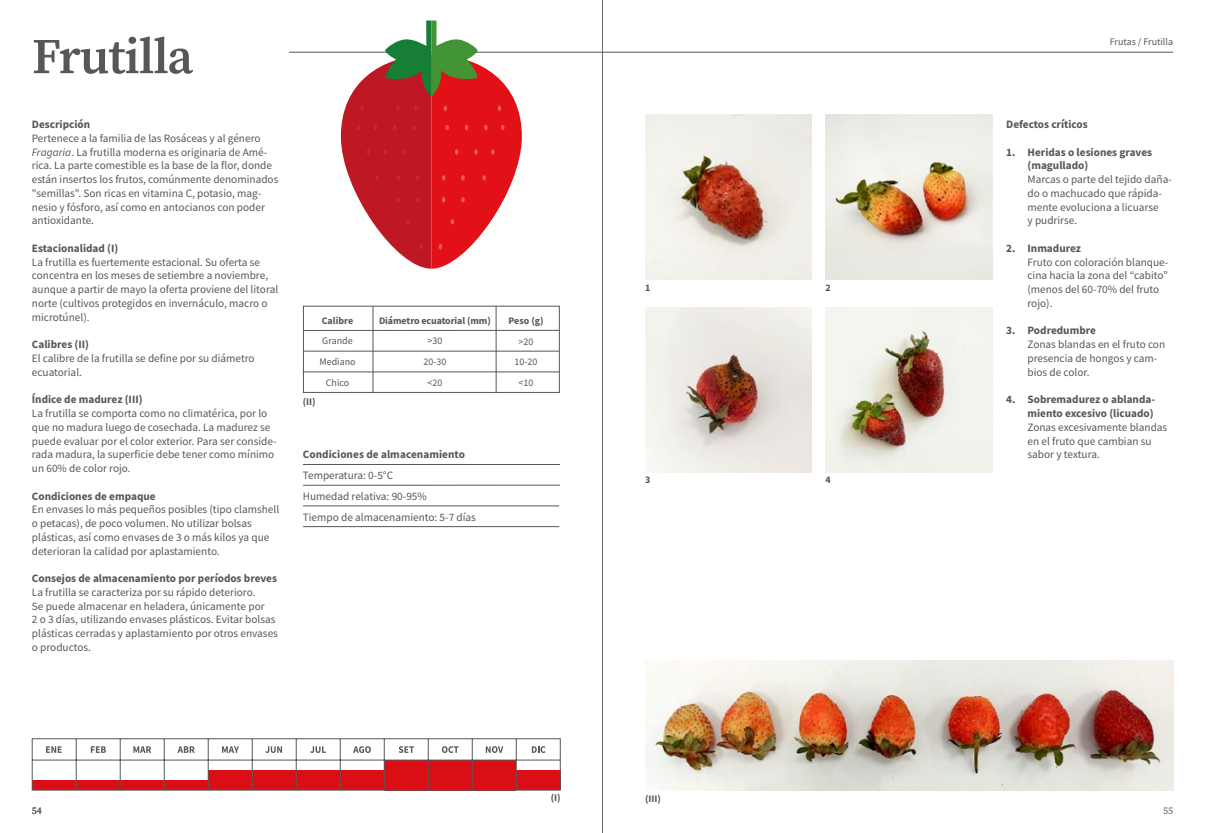
<style>
.page{position:relative;width:1205px;height:833px;background:#fff}
.page>*{position:absolute;margin:0;border:0;box-sizing:border-box;transform-origin:0 0}
.t1{font:600 50px "Source Serif Pro";letter-spacing:-.02em;color:#575756}
.t2{font:11.25px/13.8px "Source Sans Pro";color:#575756}
.t3{font:700 11.25px/13.8px "Source Sans Pro";color:#575756}
.t4{font:10px/20.9px "Source Sans Pro";color:#575756;text-align:center}
.t5{font:700 10px "Source Sans Pro";letter-spacing:-.01em;color:#575756}
.t6{font:10px "Source Serif Pro";color:#575756}
.s1{font-style:italic}
</style>
<div class="page">
<hr style="left:602px;top:0;width:1px;height:833px;background:#706f6f">
<div style="left:303px;top:306px;width:257px;height:87px;border:1px solid #575756"></div>
<hr style="left:303px;top:330px;width:256px;height:1px;background:#575756">
<hr style="left:304px;top:351px;width:255px;height:1px;background:#575756">
<hr style="left:303px;top:371px;width:256px;height:1px;background:#575756">
<hr style="left:373px;top:306px;width:1px;height:87px;background:#575756">
<hr style="left:496px;top:306px;width:1px;height:87px;background:#575756">
<hr style="left:303px;top:485px;width:257px;height:1px;background:#575756">
<hr style="left:303px;top:505px;width:256px;height:1px;background:#575756">
<hr style="left:303px;top:464px;width:257px;height:1px;background:#575756">
<hr style="left:303px;top:526px;width:256px;height:1px;background:#575756">
<svg style="left:32px;top:738px;width:529px;height:52px"></svg>
<img style="left:825px;top:114px;width:167px;height:165px">
<img style="left:645px;top:114px;width:167px;height:165px">
<img style="left:825px;top:307px;width:167px;height:165px">
<img style="left:645px;top:307px;width:167px;height:165px">
<img style="left:645px;top:660px;width:528px;height:130px">
<hr style="left:289px;top:52px;width:884px;height:1px;background:#575756">
<svg style="left:341px;top:21px;width:181px;height:248px"></svg>
<h1 class="t1" style="left:32px;top:22px;width:163px">Frutilla</h1>
<p class="t3" style="left:32px;top:117px;width:60px">Descripción</p>
<p class="t2" style="left:32px;top:131px;width:248px">Pertenece a la familia de las Rosáceas y al género <span class="s1">Fragaria</span>. La frutilla moderna es originaria de Amé&shy;rica. La parte comestible es la base de la flor, donde están insertos los frutos, comúnmente denominados "semillas". Son ricas en vitamina C, potasio, mag&shy;nesio y fósforo, así como en antocianos con poder antioxidante.</p>
<p class="t3" style="left:32px;top:241px;width:88px">Estacionalidad (I)</p>
<p class="t2" style="left:32px;top:255px;width:248px">La frutilla es fuertemente estacional. Su oferta se concentra en los meses de setiembre a noviembre, aunque a partir de mayo la oferta proviene del litoral norte (cultivos protegidos en invernáculo, macro o microtúnel).</p>
<p class="t3" style="left:32px;top:337px;width:59px">Calibres (II)</p>
<p class="t2" style="left:32px;top:351px;width:224px">El calibre de la frutilla se define por su diámetro ecuatorial.</p>
<p class="t3" style="left:32px;top:392px;width:112px">Índice de madurez (III)</p>
<p class="t2" style="left:32px;top:406px;width:246px">La frutilla se comporta como no climatérica, por lo que no madura luego de cosechada. La madurez se puede evaluar por el color exterior. Para ser conside&shy;rada madura, la superficie debe tener como mínimo un 60% de color rojo.</p>
<p class="t3" style="left:32px;top:489px;width:125px">Condiciones de empaque</p>
<p class="t2" style="left:32px;top:502px;width:249px">En envases lo más pequeños posibles (tipo clamshell o petacas), de poco volumen. No utilizar bolsas plásticas, así como envases de 3 o más kilos ya que deterioran la calidad por aplastamiento.</p>
<p class="t3" style="left:32px;top:571px;width:247px">Consejos de almacenamiento por períodos breves</p>
<p class="t2" style="left:32px;top:585px;width:248px">La frutilla se caracteriza por su rápido deterioro.<br>Se puede almacenar en heladera, únicamente por<br>2 o 3 días, utilizando envases plásticos. Evitar bolsas plásticas cerradas y aplastamiento por otros envases o productos.</p>
<p class="t5" style="left:322px;top:313px;width:33px">Calibre</p>
<p class="t4" style="left:319px;top:331px;width:38px">Grande<br>Mediano<br>Chico</p>
<p class="t5" style="left:303px;top:394px;width:14px">(II)</p>
<p class="t5" style="left:379px;top:313px;width:113px">Diámetro ecuatorial (mm)</p>
<p class="t4" style="left:423px;top:331px;width:24px">&gt;30<br>20-30 &lt;20</p>
<p class="t3" style="left:303px;top:447px;width:164px">Condiciones de almacenamiento</p>
<p class="t2" style="left:303px;top:465px;width:175px;line-height:20.9px">Temperatura: 0-5°C<br>Humedad relativa: 90-95%<br>Tiempo de almacenamiento: 5-7 días</p>
<p class="t5" style="left:508px;top:313px;width:37px">Peso (g)</p>
<p class="t4" style="left:514px;top:331px;width:24px">&gt;20<br>10-20 &lt;10</p>
<p class="t5" style="left:645px;top:280px;width:7px">1</p>
<p class="t5" style="left:825px;top:280px;width:7px">2</p>
<p class="t5" style="left:645px;top:473px;width:7px">3</p>
<p class="t5" style="left:825px;top:473px;width:7px">4</p>
<p class="t5" style="left:551px;top:791px;width:11px">(I)</p>
<p class="t5" style="left:645px;top:792px;width:17px">(III)</p>
<p class="t4" style="left:1110px;top:31px;width:65px">Frutas / Frutilla</p>
<p class="t3" style="left:1006px;top:117px;width:83px">Defectos críticos</p>
<p class="t3" style="left:1027px;top:145px;width:126px;text-indent:-21px">1. Heridas o lesiones graves (magullado)</p>
<p class="t2" style="left:1027px;top:172px;width:146px">Marcas o parte del tejido daña&shy;do o machucado que rápida&shy;mente evoluciona a licuarse<br>y pudrirse.</p>
<p class="t3" style="left:1006px;top:241px;width:76px">2. Inmadurez</p>
<p class="t2" style="left:1027px;top:255px;width:142px">Fruto con coloración blanque&shy;cina hacia la zona del “cabito” (menos del 60-70% del fruto rojo).</p>
<p class="t3" style="left:1006px;top:324px;width:91px">3. Podredumbre</p>
<p class="t2" style="left:1027px;top:337px;width:139px">Zonas blandas en el fruto con presencia de hongos y cam&shy;bios de color.</p>
<p class="t3" style="left:1006px;top:392px;width:150px;text-align:right">4. Sobremadurez o ablanda&shy;miento excesivo (licuado)</p>
<p class="t2" style="left:1027px;top:420px;width:141px">Zonas excesivamente blandas en el fruto que cambian su sabor y textura.</p>
<p class="t6" style="left:32px;top:804px;width:11px">54</p>
<p class="t6" style="left:1163px;top:804px;width:11px">55</p>
</div>
